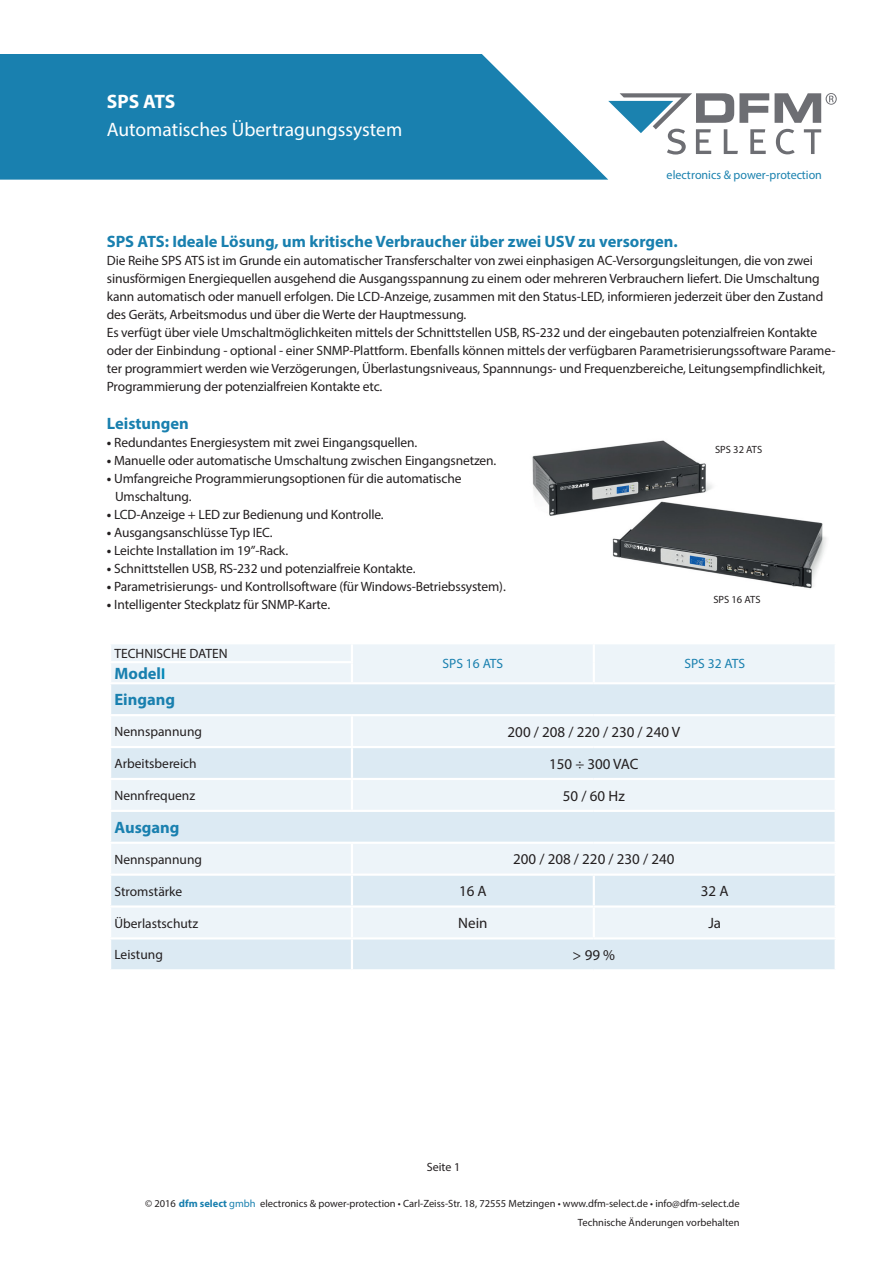
<style>
.page{position:relative;width:893px;height:1263px;background:#fff}
.page>*{position:absolute;margin:0;border:0;box-sizing:border-box;transform-origin:0 0}
.t1{font:19.5px "Myriad Pro";color:#fff}
.t2{font:700 19.5px "Myriad Pro";letter-spacing:-.005em;color:#fff}
.t3{font:700 16.5px/26.5px "Myriad Pro";color:#1980af}
.t4{font:15px "Myriad Pro";color:#231f20}
.t5{font:13.5px/18px "Myriad Pro";letter-spacing:-.01em;color:#231f20}
.t6{font:13.5px "Myriad Pro";color:#1980af}
.t7{font:12.45px "Myriad Pro";color:#1b82af}
.t8{font:12px "Myriad Pro";color:#231f20}
.t9{font:10.5px/18.5px "Myriad Pro";color:#231f20;text-align:right}
.s1{font-weight:700}
.s2{font-size:15px;color:#0087b8}
.s3{font-weight:700;color:#1980af}
.s4{color:#1980af}
</style>
<div class="page">
<img style="left:532px;top:440px;width:294px;height:149px">
<svg style="left:0;top:54px;width:608px;height:126px;background:#2e8bb6"></svg>
<svg style="left:804px;top:129px;width:17px;height:25px"></svg>
<svg style="left:776px;top:129px;width:19px;height:25px"></svg>
<svg style="left:608px;top:93px;width:161px;height:62px"></svg>
<svg style="left:775px;top:93px;width:62px;height:30px"></svg>
<div style="left:111px;top:644px;width:724px;height:38px;background:#edf4f9"></div>
<svg style="left:111px;top:684px;width:724px;height:285px;background:#e3eef5"></svg>
<hr style="left:109px;top:661px;width:244px;height:2px;background:#fff">
<svg style="left:351px;top:644px;width:2px;height:38px"></svg>
<svg style="left:593px;top:644px;width:2px;height:18px"></svg>
<hr style="left:593px;top:662px;width:2px;height:20px;background:#fff">
<hr style="left:351px;top:716px;width:2px;height:30px;background:#fff">
<hr style="left:351px;top:780px;width:2px;height:30px;background:#fff">
<hr style="left:351px;top:844px;width:2px;height:29px;background:#fff">
<hr style="left:351px;top:908px;width:2px;height:29px;background:#fff">
<hr style="left:109px;top:714px;width:243px;height:2px;background:#fff">
<hr style="left:352px;top:714px;width:242px;height:2px;background:#fff">
<hr style="left:594px;top:714px;width:243px;height:2px;background:#fff">
<hr style="left:109px;top:746px;width:243px;height:2px;background:#fff">
<hr style="left:109px;top:778px;width:243px;height:2px;background:#fff">
<hr style="left:352px;top:746px;width:242px;height:2px;background:#fff">
<hr style="left:351px;top:748px;width:2px;height:30px;background:#fff">
<hr style="left:594px;top:746px;width:243px;height:2px;background:#fff">
<hr style="left:352px;top:778px;width:242px;height:2px;background:#fff">
<hr style="left:594px;top:778px;width:243px;height:2px;background:#fff">
<hr style="left:109px;top:810px;width:243px;height:2px;background:#fff">
<hr style="left:352px;top:810px;width:242px;height:2px;background:#fff">
<hr style="left:594px;top:810px;width:243px;height:2px;background:#fff">
<hr style="left:109px;top:842px;width:243px;height:2px;background:#fff">
<hr style="left:352px;top:842px;width:242px;height:2px;background:#fff">
<hr style="left:594px;top:842px;width:243px;height:2px;background:#fff">
<hr style="left:109px;top:873px;width:243px;height:3px;background:#fff">
<hr style="left:109px;top:905px;width:243px;height:3px;background:#fff">
<hr style="left:352px;top:873px;width:242px;height:3px;background:#fff">
<hr style="left:351px;top:876px;width:2px;height:29px;background:#fff">
<hr style="left:352px;top:905px;width:242px;height:3px;background:#fff">
<hr style="left:594px;top:873px;width:243px;height:3px;background:#fff">
<hr style="left:593px;top:876px;width:2px;height:29px;background:#fff">
<hr style="left:109px;top:937px;width:243px;height:2px;background:#fff">
<hr style="left:352px;top:937px;width:242px;height:2px;background:#fff">
<hr style="left:351px;top:939px;width:2px;height:30px;background:#fff">
<hr style="left:594px;top:905px;width:243px;height:3px;background:#fff">
<hr style="left:593px;top:908px;width:2px;height:29px;background:#fff">
<hr style="left:594px;top:937px;width:243px;height:2px;background:#fff">
<h1 class="t2" style="left:107px;top:89px;width:70px">SPS ATS</h1>
<h1 class="t1" style="left:107px;top:117px;width:297px">Automatisches Übertragungssystem</h1>
<p class="t7" style="left:667px;top:167px;width:157px">electronics &amp; power-protection</p>
<p class="t3" style="left:107px;top:228px;width:573px">SPS ATS: Ideale Lösung, um kritische Verbraucher über zwei USV zu versorgen.</p>
<p class="t5" style="left:107px;top:252px;width:730px">Die Reihe SPS ATS ist im Grunde ein automatischer Transferschalter von zwei einphasigen AC-Versorgungsleitungen, die von zwei sinusförmigen Energiequellen ausgehend die Ausgangsspannung zu einem oder mehreren Verbrauchern liefert. Die Umschaltung kann automatisch oder manuell erfolgen. Die LCD-Anzeige, zusammen mit den Status-LED, informieren jederzeit über den Zustand des Geräts, Arbeitsmodus und über die Werte der Hauptmessung.<br>Es verfügt über viele Umschaltmöglichkeiten mittels der Schnittstellen USB, RS-232 und der eingebauten potenzialfreien Kontakte oder der Einbindung - optional - einer SNMP-Plattform. Ebenfalls können mittels der verfügbaren Parametrisierungssoftware Parame&shy;ter programmiert werden wie Verzögerungen, Überlastungsniveaus, Spannnungs- und Frequenzbereiche, Leitungsempfindlichkeit, Programmierung der potenzialfreien Kontakte etc.</p>
<p class="t3" style="left:107px;top:410px;width:84px">Leistungen</p>
<p class="t5" style="left:107px;top:433px;width:312px"><span class="s1">•</span> Redundantes Energiesystem mit zwei Eingangsquellen.</p>
<p class="t5" style="left:107px;top:451px;width:391px"><span class="s1">•</span> Manuelle oder automatische Umschaltung zwischen Eingangsnetzen.</p>
<p class="t5" style="left:115px;top:469px;width:348px;text-indent:-8px"><span class="s1">•</span> Umfangreiche Programmierungsoptionen für die automatische<br>Umschaltung.</p>
<p class="t5" style="left:107px;top:505px;width:278px"><span class="s1">•</span> LCD-Anzeige + LED zur Bedienung und Kontrolle.</p>
<p class="t5" style="left:107px;top:523px;width:167px"><span class="s1">•</span> Ausgangsanschlüsse Typ IEC.</p>
<p class="t5" style="left:107px;top:541px;width:183px"><span class="s1">•</span> Leichte Installation im 19”-Rack.</p>
<p class="t5" style="left:107px;top:559px;width:310px"><span class="s1">•</span> Schnittstellen USB, RS-232 und potenzialfreie Kontakte.</p>
<p class="t5" style="left:107px;top:577px;width:400px"><span class="s1">•</span> Parametrisierungs- und Kontrollsoftware (für Windows-Betriebssystem).</p>
<p class="t5" style="left:107px;top:595px;width:225px"><span class="s1">•</span> Intelligenter Steckplatz für SNMP-Karte.</p>
<p class="t5" style="left:114px;top:644px;width:115px">TECHNISCHE DATEN</p>
<p class="t6" style="left:443px;top:655px;width:62px">SPS 16 ATS</p>
<p class="t6" style="left:684px;top:655px;width:62px">SPS 32 ATS</p>
<p class="t3" style="left:114px;top:659px;width:62px">Model<span class="s2">l<br></span>Eingang</p>
<p class="t5" style="left:114px;top:722px;width:89px">Nennspannung</p>
<p class="t4" style="left:508px;top:722px;width:174px">200 / 208 / 220 / 230 / 240 V</p>
<p class="t5" style="left:114px;top:754px;width:84px">Arbeitsbereich</p>
<p class="t4" style="left:549px;top:754px;width:91px">150 ÷ 300 VAC</p>
<p class="t5" style="left:114px;top:786px;width:82px">Nennfrequenz</p>
<p class="t4" style="left:563px;top:786px;width:63px">50 / 60 Hz</p>
<p class="t3" style="left:114px;top:814px;width:67px">Ausgang</p>
<p class="t5" style="left:114px;top:850px;width:89px">Nennspannung</p>
<p class="t4" style="left:513px;top:850px;width:163px">200 / 208 / 220 / 230 / 240</p>
<p class="t5" style="left:114px;top:882px;width:69px">Stromstärke</p>
<p class="t4" style="left:459px;top:882px;width:29px">16 A</p>
<p class="t4" style="left:701px;top:882px;width:29px">32 A</p>
<p class="t5" style="left:114px;top:914px;width:85px">Überlastschutz</p>
<p class="t4" style="left:458px;top:914px;width:31px">Nein</p>
<p class="t4" style="left:708px;top:914px;width:14px">Ja</p>
<p class="t5" style="left:114px;top:946px;width:50px">Leistung</p>
<p class="t4" style="left:573px;top:946px;width:44px">&gt; 99 %</p>
<p class="t9" style="left:715px;top:440px;width:49px">SPS 32 ATS</p>
<p class="t9" style="left:713px;top:590px;width:49px">SPS 16 ATS</p>
<p class="t8" style="left:427px;top:1159px;width:35px">Seite 1</p>
<p class="t9" style="left:145px;top:1194px;width:596px">© 2016 <span class="s3">dfm select</span> <span class="s4">gmbh</span> electronics &amp; power-protection • Carl-Zeiss-Str. 18, 72555 Metzingen • www.dfm-select.de • info@dfm-select.de<br>Technische Änderungen vorbehalten</p>
</div>
